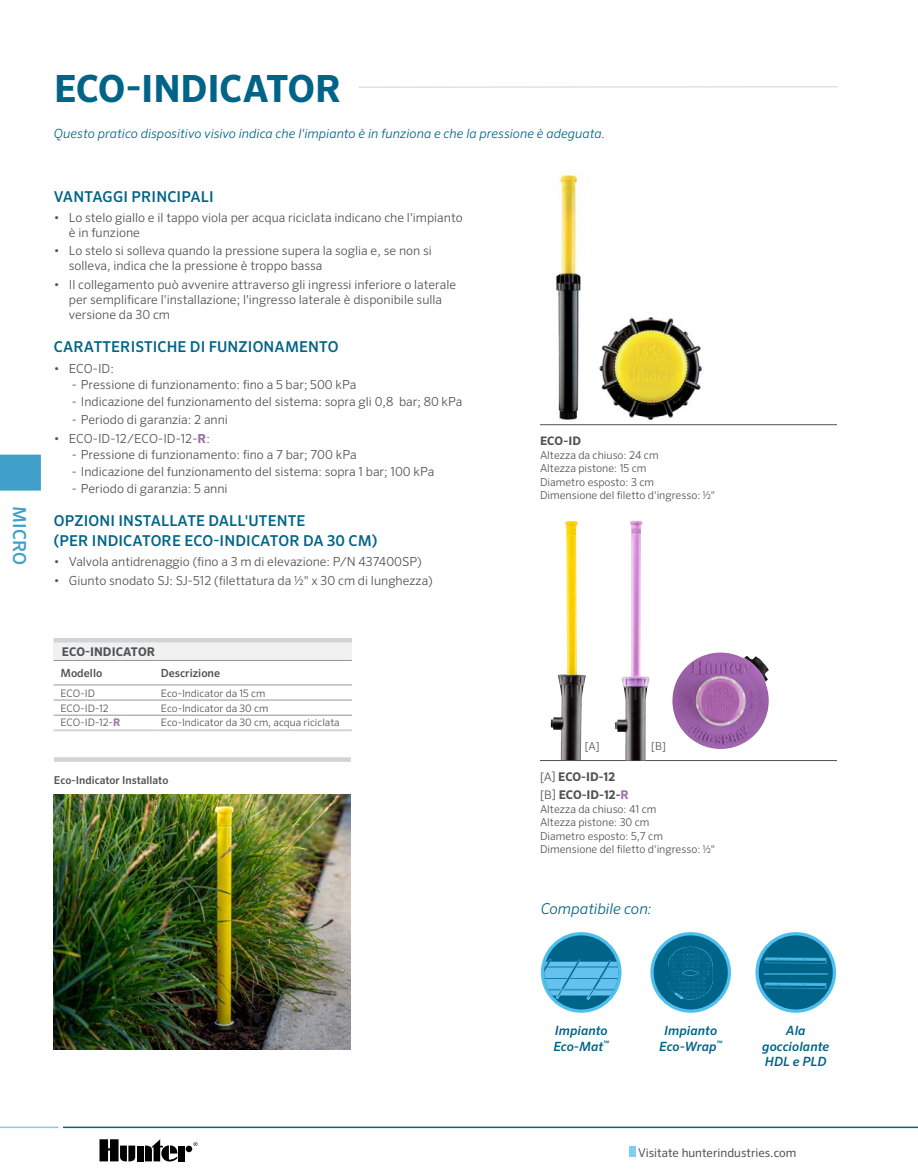
<style>
.page{position:relative;width:918px;height:1175px;background:#fff}
.page>*{position:absolute;margin:0;border:0;box-sizing:border-box;transform-origin:0 0}
.t1{font:700 37.5px "Sero Pro";letter-spacing:-.005em;color:#006488}
.t2{font:500 18px "Sero Pro";letter-spacing:.01em;color:#41a0c9}
.t3{font:500 15px/19.5px "Sero Pro";letter-spacing:.01em;color:#006488}
.t4{font:italic 300 15px "Sero Pro";color:#006488}
.t5{font:italic 300 12.75px "Sero Pro";letter-spacing:.005em;color:#006488}
.t6{font:italic 500 12.75px/15.3px "Sero Pro";letter-spacing:.005em;color:#006488;text-align:center}
.t7{font:300 12.45px/15px "Sero Pro";color:#515254}
.t8{font:700 12px/18px "Sero Pro";color:#515254}
.t9{font:12px "Sero Pro";color:#515254}
.t10{font:700 11.7px "Sero Pro";color:#515254}
.t11{font:500 11.25px "Sero Pro";color:#515254}
.t12{font:300 10.8px/13.5px "Sero Pro";color:#515254}
.t13{font:500 10.8px "Sero Pro";color:#515254}
.t14{font:300 10.35px "Sero Pro";color:#515254}
.s1{font-weight:700;color:#9c6fb0}
.s2{font-weight:700;font-size:10.5px;color:#9c6fb0}
.s3{font-weight:300;font-size:11.7px}
.s4{color:#9c6fb0}
</style>
<div class="page">
<svg style="left:54px;top:757px;width:297px;height:4px"></svg>
<img style="left:54px;top:794px;width:297px;height:255px">
<div style="left:54px;top:640px;width:298px;height:20px;background:#f1f1f2"></div>
<hr style="left:54px;top:700px;width:100px;height:1px;background:#939598">
<hr style="left:54px;top:715px;width:100px;height:1px;background:#939598">
<hr style="left:154px;top:700px;width:198px;height:1px;background:#939598">
<hr style="left:154px;top:715px;width:198px;height:1px;background:#939598">
<hr style="left:54px;top:638px;width:100px;height:4px;background:#d1d3d4">
<hr style="left:154px;top:638px;width:198px;height:4px;background:#d1d3d4">
<hr style="left:54px;top:660px;width:100px;height:1px;background:#939598">
<hr style="left:54px;top:729px;width:100px;height:2px;background:#d1d3d4">
<hr style="left:154px;top:729px;width:198px;height:2px;background:#d1d3d4">
<hr style="left:154px;top:660px;width:198px;height:1px;background:#939598">
<hr style="left:54px;top:684px;width:100px;height:1px;background:#939598">
<hr style="left:154px;top:684px;width:198px;height:1px;background:#939598">
<div style="left:0;top:454px;width:41px;height:36px;background:#41a0c9"></div>
<div style="left:629px;top:1146px;width:6px;height:10px;background:#81cdf2"></div>
<hr style="left:63px;top:1126px;width:855px;height:2px;background:#006488">
<hr style="left:0;top:1126px;width:58px;height:2px;background:#81cdf2">
<svg style="left:194px;top:1142px;width:3px;height:4px"></svg>
<div style="left:137px;top:1145px;width:7px;height:16px;background:#000"></div>
<div style="left:186px;top:1145px;width:6px;height:7px;background:#000;border-radius:50%"></div>
<div style="left:178px;top:1145px;width:7px;height:16px;background:#000"></div>
<svg style="left:145px;top:1139px;width:32px;height:22px"></svg>
<svg style="left:100px;top:1139px;width:35px;height:22px"></svg>
<svg style="left:359px;top:86px;width:479px;height:2px"></svg>
<img style="left:542px;top:174px;width:54px;height:252px">
<hr style="left:540px;top:424px;width:297px;height:1px;background:#515254">
<img style="left:599px;top:317px;width:103px;height:104px">
<img style="left:698px;top:652px;width:22px;height:6px">
<img style="left:551px;top:521px;width:31px;height:239px">
<hr style="left:540px;top:760px;width:297px;height:1px;background:#515254">
<img style="left:615px;top:520px;width:33px;height:240px">
<svg style="left:650px;top:932px;width:81px;height:80px"></svg>
<div style="left:654px;top:935px;width:74px;height:74px;background:#006488;border-radius:50%"></div>
<svg style="left:668px;top:946px;width:45px;height:53px"></svg>
<svg style="left:541px;top:932px;width:81px;height:80px"></svg>
<div style="left:544px;top:935px;width:74px;height:74px;background:#006488;border-radius:50%"></div>
<svg style="left:544px;top:959px;width:74px;height:40px;background:#51aed7"></svg>
<svg style="left:755px;top:932px;width:81px;height:80px"></svg>
<div style="left:759px;top:935px;width:74px;height:74px;background:#006488;border-radius:50%"></div>
<svg style="left:764px;top:957px;width:63px;height:6px"></svg>
<svg style="left:764px;top:973px;width:63px;height:16px"></svg>
<h2 class="t2" style="left:30px;top:505px;width:61px;rotate:90deg">MICRO</h2>
<h1 class="t1" style="left:54px;top:66px;width:289px">ECO-INDICATOR</h1>
<p class="t5" style="left:54px;top:126px;width:553px">Questo pratico dispositivo visivo indica che l'impianto è in funziona e che la pressione è adeguata.</p>
<p class="t3" style="left:54px;top:187px;width:161px">VANTAGGI PRINCIPALI</p>
<p class="t7" style="left:69px;top:210px;width:395px;text-indent:-15px">• Lo stelo giallo e il tappo viola per acqua riciclata indicano che l'impianto è in funzione</p>
<p class="t7" style="left:69px;top:243px;width:365px;text-indent:-15px">• Lo stelo si solleva quando la pressione supera la soglia e, se non si solleva, indica che la pressione è troppo bassa</p>
<p class="t7" style="left:69px;top:277px;width:389px;text-indent:-15px">• Il collegamento può avvenire attraverso gli ingressi inferiore o laterale per semplificare l'installazione; l'ingresso laterale è disponibile sulla versione da 30 cm</p>
<p class="t3" style="left:54px;top:337px;width:286px">CARATTERISTICHE DI FUNZIONAMENTO</p>
<p class="t7" style="left:54px;top:360px;width:62px">• ECO-ID:</p>
<p class="t7" style="left:72px;top:377px;width:286px">- Pressione di funzionamento: fino a 5 bar; 500 kPa</p>
<p class="t7" style="left:72px;top:394px;width:392px">- Indicazione del funzionamento del sistema: sopra gli 0,8 bar; 80 kPa</p>
<p class="t7" style="left:72px;top:412px;width:158px">- Periodo di garanzia: 2 anni</p>
<p class="t7" style="left:54px;top:430px;width:158px">• ECO-ID-12/ECO-ID-12-<span class="s1">R</span>:</p>
<p class="t7" style="left:72px;top:447px;width:286px">- Pressione di funzionamento: fino a 7 bar; 700 kPa</p>
<p class="t7" style="left:72px;top:464px;width:364px">- Indicazione del funzionamento del sistema: sopra 1 bar; 100 kPa</p>
<p class="t7" style="left:72px;top:481px;width:157px">- Periodo di garanzia: 5 anni</p>
<p class="t3" style="left:54px;top:511px;width:325px">OPZIONI INSTALLATE DALL'UTENTE<br>(PER INDICATORE ECO-INDICATOR DA 30 CM)</p>
<p class="t7" style="left:54px;top:554px;width:369px">• Valvola antidrenaggio (fino a 3 m di elevazione: P/N 437400SP)</p>
<p class="t7" style="left:54px;top:572px;width:381px">• Giunto snodato SJ: SJ-512 (filettatura da ½" x 30 cm di lunghezza)</p>
<p class="t8" style="left:62px;top:643px;width:95px">ECO-INDICATOR</p>
<p class="t11" style="left:60px;top:666px;width:43px">Modello</p>
<p class="t11" style="left:161px;top:666px;width:61px">Descrizione</p>
<p class="t14" style="left:60px;top:686px;width:36px">ECO-ID</p>
<p class="t14" style="left:161px;top:686px;width:106px">Eco-Indicator da 15 cm</p>
<p class="t14" style="left:60px;top:702px;width:50px">ECO-ID-12</p>
<p class="t14" style="left:161px;top:702px;width:109px">Eco-Indicator da 30 cm</p>
<p class="t14" style="left:60px;top:716px;width:62px">ECO-ID-12-<span class="s2">R</span></p>
<p class="t14" style="left:161px;top:716px;width:180px">Eco-Indicator da 30 cm, acqua riciclata</p>
<p class="t13" style="left:54px;top:773px;width:116px">Eco-Indicator Installato</p>
<p class="t10" style="left:540px;top:434px;width:43px">ECO-ID</p>
<p class="t12" style="left:540px;top:448px;width:177px">Altezza da chiuso: 24 cm<br>Altezza pistone: 15 cm<br>Diametro esposto: 3 cm<br>Dimensione del filetto d'ingresso: 1/2"</p>
<p class="t12" style="left:585px;top:739px;width:16px">[A]</p>
<p class="t12" style="left:651px;top:739px;width:16px">[B]</p>
<p class="t8" style="left:540px;top:768px;width:91px"><span class="s3">[A]</span> ECO-ID-12 <span class="s3">[B]</span> ECO-ID-12-<span class="s4">R</span></p>
<p class="t12" style="left:540px;top:801px;width:177px">Altezza da chiuso: 41 cm<br>Altezza pistone: 30 cm<br>Diametro esposto: 5,7 cm<br>Dimensione del filetto d'ingresso: ½"</p>
<p class="t4" style="left:541px;top:899px;width:112px">Compatibile con:</p>
<p class="t6" style="left:553px;top:1023px;width:57px;text-align:left">Impianto<br>Eco-Mat<sup>™</sup></p>
<p class="t6" style="left:659px;top:1023px;width:64px">Impianto<br>Eco-Wrap<sup>™</sup></p>
<p class="t6" style="left:762px;top:1023px;width:69px">Ala gocciolante<br>HDL e PLD</p>
<p class="t9" style="left:638px;top:1145px;width:160px">Visitate hunterindustries.com</p>
</div>
